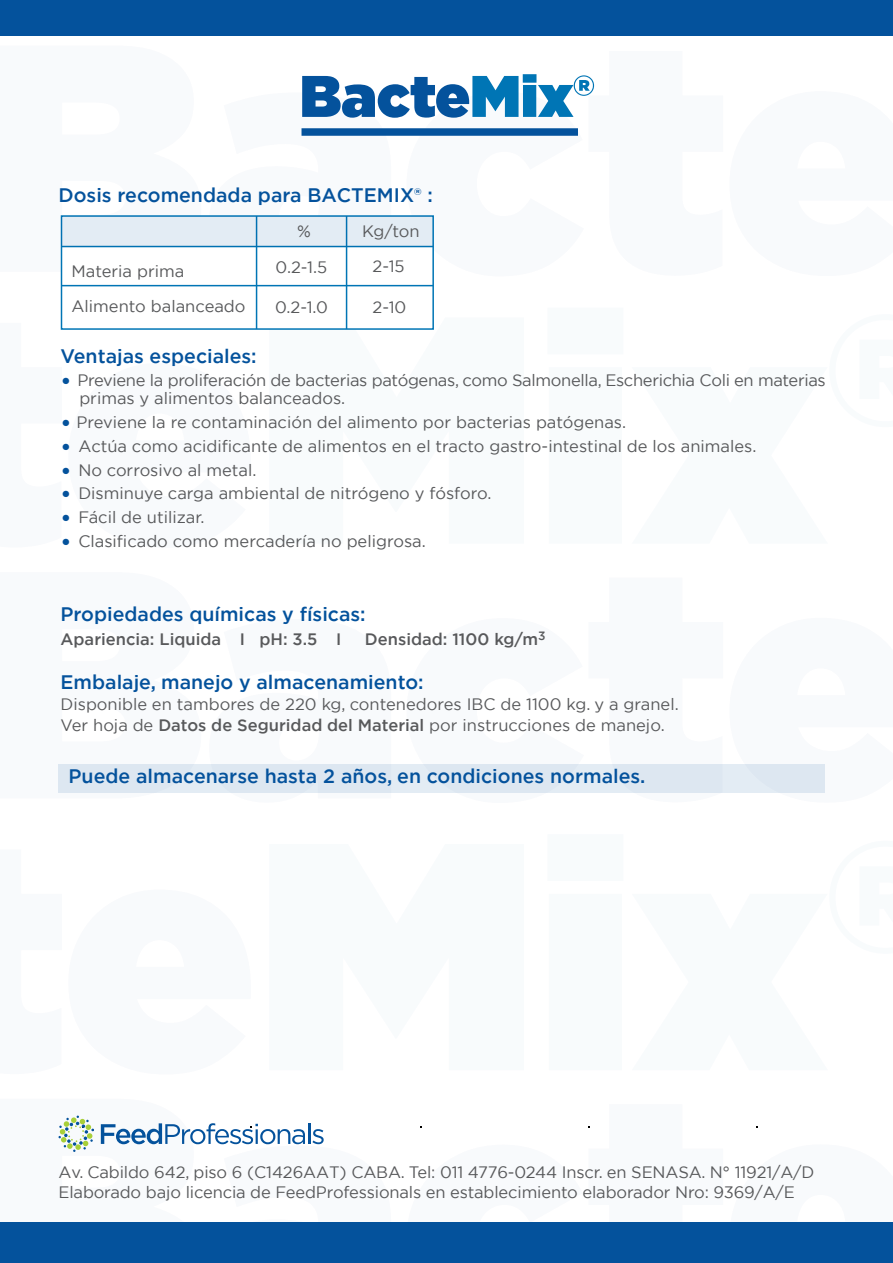
<style>
.page{position:relative;width:893px;height:1263px;background:#fff}
.page>*{position:absolute;margin:0;border:0;box-sizing:border-box;transform-origin:0 0}
.t1{font:900 58.5px "Gotham";color:#04529c}
.t2{font:500 19.5px "Gotham";color:#04529c}
.t3{font:16.5px/20.9px "Gotham";color:#58595b}
.t4{font:16.5px/17.9px "Gotham";letter-spacing:-.02em;color:#58595b}
.t5{font:500 16.5px "Gotham";color:#58595b}
.s1{color:#0075b5}
.s2{font-weight:500;font-size:22.5px;color:#04529c}
.s3{font-weight:500}
</style>
<div class="page">
<svg style="left:209px;top:792px;width:182px;height:1px"></svg>
<svg style="left:406px;top:792px;width:317px;height:1px"></svg>
<div style="left:0;top:0;width:893px;height:36px;background:#04529c"></div>
<div style="left:0;top:1222px;width:893px;height:41px;background:#04529c"></div>
<div style="left:58px;top:764px;width:767px;height:28px;background:#dde7f1"></div>
<svg style="left:58px;top:1115px;width:266px;height:37px"></svg>
<div style="left:61px;top:215px;width:373px;height:115px;background:#fff;border:2px solid #0075b5"></div>
<hr style="left:61px;top:285px;width:372px;height:1px;background:#0075b5">
<hr style="left:346px;top:216px;width:1px;height:113px;background:#0075b5">
<hr style="left:256px;top:216px;width:1px;height:113px;background:#0075b5">
<div style="left:301px;top:128px;width:277px;height:8px;background:#04529c"></div>
<div style="left:61px;top:216px;width:372px;height:31px;background:#e3ecf4"></div>
<h1 class="t1" style="left:300px;top:54px;width:296px">Bacte<span class="s1">Mix®</span></h1>
<p class="t2" style="left:58px;top:183px;width:376px">Dosis recomendada para BACTEMIX® :</p>
<p class="t3" style="left:297px;top:220px;width:15px">%</p>
<p class="t3" style="left:362px;top:220px;width:59px">Kg/ton</p>
<p class="t3" style="left:72px;top:253px;width:176px;line-height:35.5px">Materia prima<br>Alimento balanceado</p>
<p class="t3" style="left:276px;top:256px;width:53px">0.2-1.5</p>
<p class="t3" style="left:373px;top:256px;width:34px">2-15</p>
<p class="t3" style="left:275px;top:297px;width:55px">0.2-1.0</p>
<p class="t3" style="left:373px;top:297px;width:35px">2-10</p>
<p class="t2" style="left:61px;top:343px;width:198px">Ventajas especiales:</p>
<p class="t4" style="left:79px;top:371px;width:748px;text-indent:-19px"><span class="s2">•</span> Previene la proliferación de bacterias patógenas, como Salmonella, Escherichia Coli en materias primas y alimentos balanceados.</p>
<p class="t3" style="left:61px;top:411px;width:567px"><span class="s2">•</span> Previene la re contaminación del alimento por bacterias patógenas.</p>
<p class="t3" style="left:61px;top:435px;width:697px"><span class="s2">•</span> Actúa como acidificante de alimentos en el tracto gastro-intestinal de los animales.</p>
<p class="t3" style="left:61px;top:459px;width:198px"><span class="s2">•</span> No corrosivo al metal.</p>
<p class="t3" style="left:61px;top:483px;width:432px"><span class="s2">•</span> Disminuye carga ambiental de nitrógeno y fósforo.</p>
<p class="t3" style="left:61px;top:506px;width:146px"><span class="s2">•</span> Fácil de utilizar.</p>
<p class="t3" style="left:61px;top:530px;width:367px"><span class="s2">•</span> Clasificado como mercadería no peligrosa.</p>
<p class="t2" style="left:61px;top:601px;width:307px">Propiedades químicas y físicas:</p>
<p class="t5" style="left:61px;top:628px;width:282px">Apariencia: Liquida I pH: 3.5 I</p>
<p class="t5" style="left:365px;top:628px;width:182px">Densidad: 1100 kg/m<sup>3</sup></p>
<p class="t2" style="left:61px;top:670px;width:365px">Embalaje, manejo y almacenamiento:</p>
<p class="t3" style="left:61px;top:694px;width:620px">Disponible en tambores de 220 kg, contenedores IBC de 1100 kg. y a granel.<br>Ver hoja de <span class="s3">Datos de Seguridad del Material</span> por instrucciones de manejo.</p>
<p class="t2" style="left:69px;top:764px;width:578px">Puede almacenarse hasta 2 años, en condiciones normales.</p>
<p class="t3" style="left:58px;top:1162px;width:757px;line-height:19.5px">Av. Cabildo 642, piso 6 (C1426AAT) CABA. Tel: 011 4776-0244 Inscr. en SENASA. N° 11921/A/D<br>Elaborado bajo licencia de FeedProfessionals en establecimiento elaborador Nro: 9369/A/E</p>
</div>
